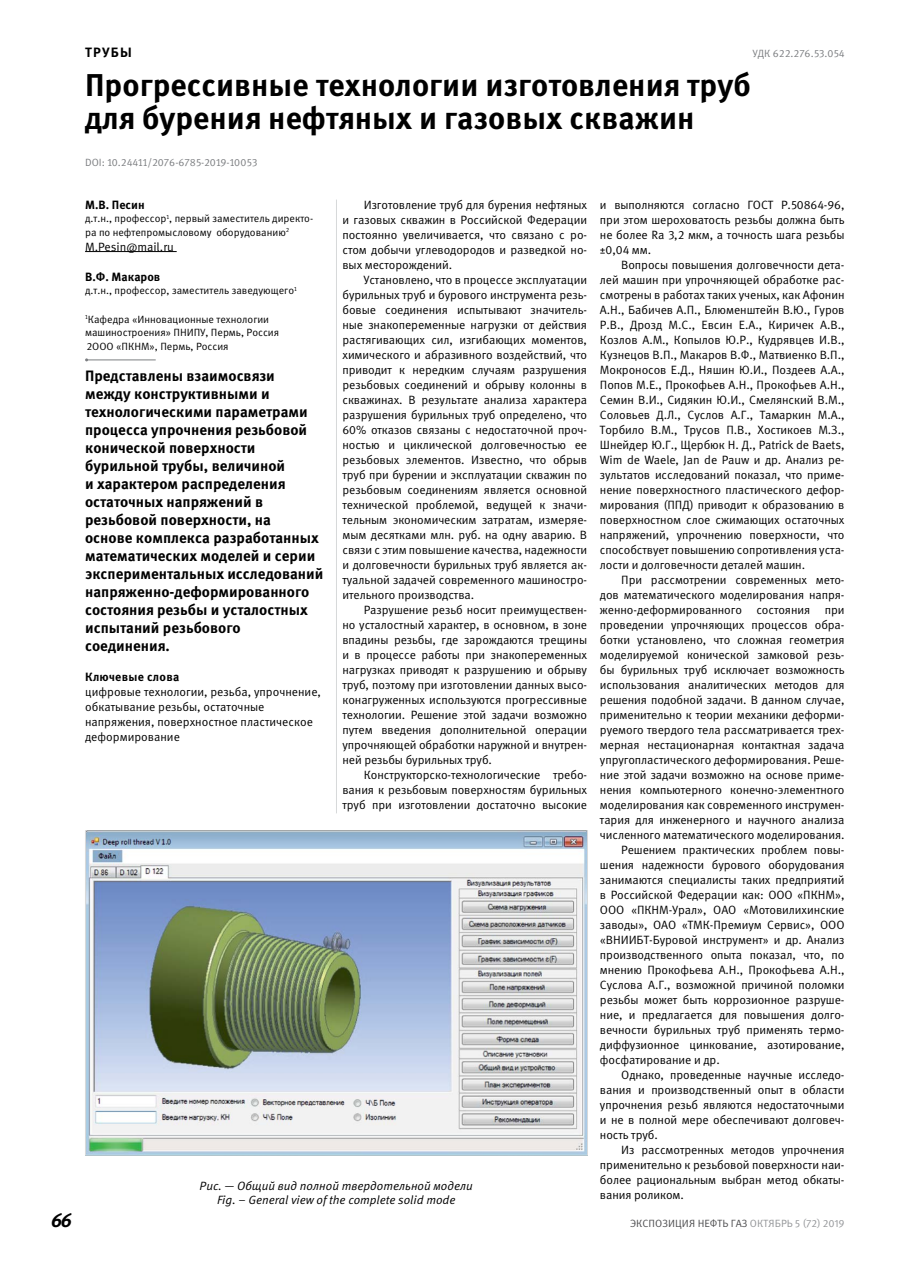
<style>
.page{position:relative;width:919px;height:1272px;background:#fff}
.page>*{position:absolute;margin:0;border:0;box-sizing:border-box;transform-origin:0 0}
.Заголовок_Русс{font:700 31.5px/33px "Meta Pro";color:#000}
.t1{font:italic 700 19.5px "Meta Pro";color:#000}
.Текст_Анонс{font:700 15px/18px "Meta Pro";color:#000}
.Рубрикатор_левый{font:700 13.5px "Meta Pro";letter-spacing:.09em;color:#000}
.Текст{font:12px/15px "Meta Pro";letter-spacing:-.005em;color:#000;text-align:justify}
.Текст_Ключ_Методы{font:12px/15px "Meta Pro";color:#000}
.Текст_Таб__Рис{font:italic 12px "Meta Pro";color:#000}
.ФИО_Русс_сноска{font:700 12px "Meta Pro";color:#000}
.Методы_Ключ_слова_1{font:700 12px "Meta Pro";letter-spacing:.02em;color:#000}
.Должность_сноска{font:10.5px/13.5px "Meta Pro";color:#000}
.Статус_ФИО__сноска{font:10.5px/13.5px "Meta Pro";color:#000}
.Текст_УДК{font:10.5px "Meta Pro";color:#7c7e81}
.t2{font:10.5px "Meta Pro";color:#4d4d4f}
.s1{color:#939598}
</style>
<div class="page">
<hr style="left:336px;top:199px;width:1px;height:614px;background:#d7d9da">
<hr style="left:85px;top:251px;width:92px;height:1px;background:#000">
<hr style="left:87px;top:359px;width:69px;height:1px;background:#7c7e81">
<img style="left:87px;top:832px;width:499px;height:321px">
<div style="left:85px;top:830px;width:503px;height:325px;border:1px solid #d7d9da"></div>
<p class="Рубрикатор_левый" style="left:85px;top:44px;width:48px">ТРУБЫ</p>
<p class="Текст_УДК" style="left:752px;top:47px;width:93px">УДК 622.276.53.054</p>
<p class="Заголовок_Русс" style="left:85px;top:70px;width:667px">Прогрессивные технологии изготовления труб для бурения нефтяных и газовых скважин</p>
<p class="Текст_УДК" style="left:85px;top:156px;width:174px">DOI: 10.24411/2076-6785-2019-10053</p>
<p class="ФИО_Русс_сноска" style="left:85px;top:197px;width:61px">М.В. Песин</p>
<p class="Должность_сноска" style="left:85px;top:212px;width:229px">д.т.н., профессор<sup>1</sup>, первый заместитель директо&shy;ра по нефтепромысловому оборудованию<sup>2</sup></p>
<p class="Текст" style="left:85px;top:239px;width:90px">M.Pesin@mail.ru</p>
<p class="ФИО_Русс_сноска" style="left:85px;top:269px;width:77px">В.Ф. Макаров</p>
<p class="Должность_сноска" style="left:85px;top:284px;width:213px">д.т.н., профессор, заместитель заведующего<sup>1</sup></p>
<p class="Статус_ФИО__сноска" style="left:85px;top:312px;width:196px"><sup>1</sup>Кафедра «Инновационные технологии машиностроения» ПНИПУ, Пермь, Россия</p>
<p class="Статус_ФИО__сноска" style="left:86px;top:339px;width:144px">2ООО «ПКНМ», Пермь, Россия</p>
<p class="Текст_Анонс" style="left:85px;top:367px;width:240px">Представлены взаимосвязи между конструктивными и технологическими параметрами процесса упрочнения резьбовой конической поверхности бурильной трубы, величиной<br>и характером распределения остаточных напряжений в резьбовой поверхности, на<br>основе комплекса разработанных математических моделей и серии экспериментальных исследований напряженно-деформированного состояния резьбы и усталостных испытаний резьбового соединения.</p>
<p class="Методы_Ключ_слова_1" style="left:85px;top:669px;width:96px">Ключевые слова</p>
<p class="Текст_Ключ_Методы" style="left:85px;top:685px;width:237px">цифровые технологии, резьба, упрочнение, обкатывание резьбы, остаточные напряжения, поверхностное пластическое деформирование</p>
<p class="Текст" style="left:342px;top:197px;width:246px;text-indent:21px">Изготовление труб для бурения нефтяных и газовых скважин в Российской Федерации постоянно увеличивается, что связано с ро&shy;стом добычи углеводородов и разведкой но&shy;вых месторождений.</p>
<p class="Текст" style="left:342px;top:272px;width:246px;text-indent:21px">Установлено, что в процессе эксплуатации бурильных труб и бурового инструмента резь&shy;бовые соединения испытывают значитель&shy;ные знакопеременные нагрузки от действия растягивающих сил, изгибающих моментов, химического и абразивного воздействий, что приводит к нередким случаям разрушения резьбовых соединений и обрыву колонны в скважинах. В результате анализа характера разрушения бурильных труб определено, что 60% отказов связаны с недостаточной проч&shy;ностью и циклической долговечностью ее резьбовых элементов. Известно, что обрыв труб при бурении и эксплуатации скважин по резьбовым соединениям является основной технической проблемой, ведущей к значи&shy;тельным экономическим затратам, измеряе&shy;мым десятками млн. руб. на одну аварию. В связи с этим повышение качества, надежности и долговечности бурильных труб является ак&shy;туальной задачей современного машиностро&shy;ительного производства.</p>
<p class="Текст" style="left:342px;top:602px;width:246px;text-indent:21px">Разрушение резьб носит преимуществен&shy;но усталостный характер, в основном, в зоне впадины резьбы, где зарождаются трещины и в процессе работы при знакопеременных нагрузках приводят к разрушению и обрыву труб, поэтому при изготовлении данных высо&shy;конагруженных используются прогрессивные технологии. Решение этой задачи возможно путем введения дополнительной операции упрочняющей обработки наружной и внутрен&shy;ней резьбы бурильных труб.</p>
<p class="Текст" style="left:342px;top:767px;width:246px;text-indent:21px">Конструкторско-технологические требо&shy;вания к резьбовым поверхностям бурильных труб при изготовлении достаточно высокие</p>
<p class="Текст" style="left:600px;top:197px;width:246px">и выполняются согласно ГОСТ Р.50864-96, при этом шероховатость резьбы должна быть не более Ra 3,2 мкм, а точность шага резьбы ±0,04 мм.</p>
<p class="Текст" style="left:600px;top:257px;width:246px;text-indent:21px">Вопросы повышения долговечности дета&shy;лей машин при упрочняющей обработке рас&shy;смотрены в работах таких ученых, как Афонин А.Н., Бабичев А.П., Блюменштейн В.Ю., Гуров Р.В., Дрозд М.С., Евсин Е.А., Киричек А.В., Козлов А.М., Копылов Ю.Р., Кудрявцев И.В., Кузнецов В.П., Макаров В.Ф., Матвиенко В.П., Мокроносов Е.Д., Няшин Ю.И., Поздеев А.А., Попов М.Е., Прокофьев А.Н., Прокофьев А.Н., Семин В.И., Сидякин Ю.И., Смелянский В.М., Соловьев Д.Л., Суслов А.Г., Тамаркин М.А., Торбило В.М., Трусов П.В., Хостикоев М.З., Шнейдер Ю.Г., Щербюк Н. Д., Patrick de Baets, Wim de Waele, Jan de Pauw и др. Анализ ре&shy;зультатов исследований показал, что приме&shy;нение поверхностного пластического дефор&shy;мирования (ППД) приводит к образованию в поверхностном слое сжимающих остаточных напряжений, упрочнению поверхности, что способствует повышению сопротивления уста&shy;лости и долговечности деталей машин.</p>
<p class="Текст" style="left:600px;top:572px;width:246px;text-indent:21px">При рассмотрении современных мето&shy;дов математического моделирования напря&shy;женно-деформированного состояния при проведении упрочняющих процессов обра&shy;ботки установлено, что сложная геометрия моделируемой конической замковой резь&shy;бы бурильных труб исключает возможность использования аналитических методов для решения подобной задачи. В данном случае, применительно к теории механики деформи&shy;руемого твердого тела рассматривается трех&shy;мерная нестационарная контактная задача упругопластического деформирования. Реше&shy;ние этой задачи возможно на основе приме&shy;нения компьютерного конечно-элементного моделирования как современного инструмен&shy;тария для инженерного и научного анализа численного математического моделирования.</p>
<p class="Текст" style="left:600px;top:842px;width:246px;text-indent:21px">Решением практических проблем повы&shy;шения надежности бурового оборудования занимаются специалисты таких предприятий в Российской Федерации как: ООО «ПКНМ», ООО «ПКНМ-Урал», ОАО «Мотовилихинские заводы», ОАО «ТМК-Премиум Сервис», ООО «ВНИИБТ-Буровой инструмент» и др. Анализ производственного опыта показал, что, по мнению Прокофьева А.Н., Прокофьева А.Н., Суслова А.Г., возможной причиной поломки резьбы может быть коррозионное разруше&shy;ние, и предлагается для повышения долго&shy;вечности бурильных труб применять термо&shy;диффузионное цинкование, азотирование, фосфатирование и др.</p>
<p class="Текст" style="left:600px;top:1067px;width:246px;text-indent:21px">Однако, проведенные научные исследо&shy;вания и производственный опыт в области упрочнения резьб являются недостаточными и не в полной мере обеспечивают долговеч&shy;ность труб.</p>
<p class="Текст" style="left:600px;top:1142px;width:246px;text-indent:21px">Из рассмотренных методов упрочнения применительно к резьбовой поверхности наи&shy;более рациональным выбран метод обкаты&shy;вания роликом.</p>
<p class="Текст_Таб__Рис" style="left:200px;top:1178px;width:275px">Рис. — Общий вид полной твердотельной модели</p>
<p class="Текст_Таб__Рис" style="left:217px;top:1192px;width:240px">Fig. – General view of the complete solid mode</p>
<h2 class="t1" style="left:51px;top:1208px;width:23px">66</h2>
<p class="t2" style="left:630px;top:1216px;width:216px">ЭКСПОЗИЦИЯ НЕФТЬ ГАЗ <span class="s1">ОКТЯБРЬ 5 (72) 2019</span></p>
</div>
